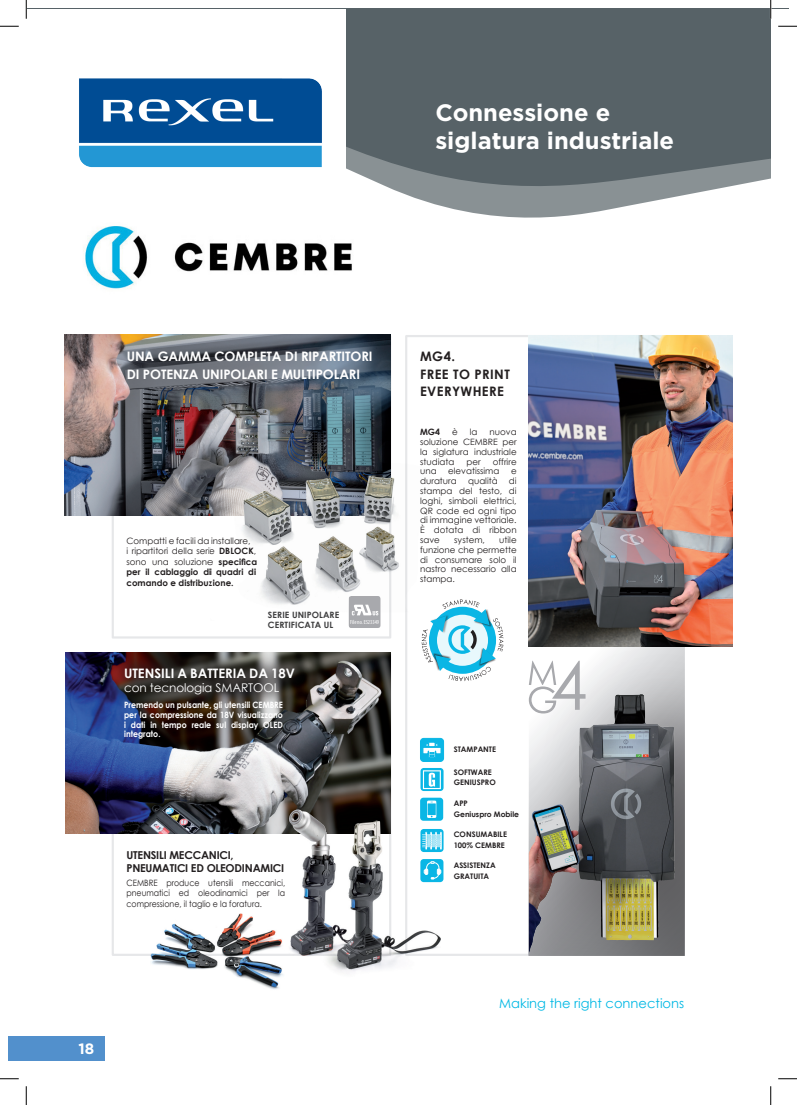
<style>
.page{position:relative;width:797px;height:1105px;background:#fff}
.page>*{position:absolute;margin:0;border:0;box-sizing:border-box;transform-origin:0 0}
.t1{font:700 23.75px "Gotham";color:#fff}
.t2{font:700 15px "Gotham";color:#fff}
.t3{font:700 13.12px/17.4px "Century Gothic";letter-spacing:-.01em;color:#fff}
.t4{font:13.12px "Century Gothic";color:#00b8e4}
.t5{font:700 13.12px/17.4px "Century Gothic";letter-spacing:.03em;color:#231f20}
.t6{font:12px "Century Gothic";letter-spacing:-.01em;color:#fff}
.t7{font:700 10.88px/13.1px "Century Gothic";letter-spacing:-.02em;color:#231f20}
.t8{font:8.75px/9.8px "Century Gothic";color:#231f20;text-align:justify}
.t9{font:700 8.75px/9.8px "Century Gothic";color:#fff;text-align:justify;scale:.9 1}
.t10{font:8.75px/10.5px "Century Gothic";color:#231f20;text-align:justify;scale:.9 1}
.t11{font:700 8.75px/9.8px "Century Gothic";letter-spacing:.01em;color:#3e3e3f}
.t12{font:700 8.75px "Century Gothic";color:#231f20}
.t13{font:700 7.62px/10.4px "Century Gothic";color:#231f20}
.t14{font:condensed 6px "Myriad Pro";letter-spacing:-.01em;color:#fff}
.s1{font-weight:700}
</style>
<div class="page">
<img style="left:83px;top:226px;width:269px;height:63px">
<svg style="left:431px;top:203px;width:211px;height:15px;fill:#899194"></svg>
<svg style="left:346px;top:9px;width:424px;height:194px;background:#626d71"></svg>
<img style="left:79px;top:78px;width:243px;height:90px">
<div style="left:529px;top:640px;width:155px;height:316px;background:#231f20;opacity:.56"></div>
<img style="left:569px;top:694px;width:72px;height:136px">
<img style="left:66px;top:652px;width:324px;height:182px">
<div style="left:109px;top:652px;width:201px;height:58px;background:#231f20;opacity:.88"></div>
<img style="left:268px;top:797px;width:103px;height:159px">
<img style="left:287px;top:809px;width:54px;height:146px">
<img style="left:320px;top:810px;width:102px;height:162px">
<img style="left:338px;top:822px;width:102px;height:146px">
<img style="left:150px;top:912px;width:134px;height:77px">
<svg style="left:529px;top:661px;width:56px;height:52px"></svg>
<svg style="left:420px;top:829px;width:23px;height:23px"></svg>
<svg style="left:422px;top:832px;width:20px;height:17px"></svg>
<div style="left:420px;top:859px;width:23px;height:23px;background:#0ab6e5;border-radius:3px"></div>
<div style="left:426px;top:862px;width:13px;height:17px;border:1px solid #fff;border-radius:5px"></div>
<svg style="left:424px;top:869px;width:17px;height:10px"></svg>
<svg style="left:420px;top:768px;width:23px;height:23px"></svg>
<svg style="left:423px;top:770px;width:18px;height:19px"></svg>
<div style="left:420px;top:738px;width:23px;height:23px;background:#0ab6e5;border-radius:3px"></div>
<div style="left:420px;top:738px;width:24px;height:24px;border:1px solid #0ab6e5;border-radius:3px"></div>
<svg style="left:422px;top:737px;width:20px;height:21px"></svg>
<div style="left:420px;top:798px;width:23px;height:23px;background:#0ab6e5;border-radius:3px"></div>
<svg style="left:427px;top:800px;width:9px;height:18px"></svg>
<svg style="left:421px;top:599px;width:82px;height:82px"></svg>
<img style="left:65px;top:335px;width:325px;height:181px">
<img style="left:210px;top:450px;width:233px;height:170px">
<img style="left:243px;top:476px;width:150px;height:69px">
<img style="left:529px;top:335px;width:203px;height:311px">
<svg style="left:348px;top:596px;width:32px;height:32px"></svg>
<div style="left:9px;top:1036px;width:96px;height:25px;background:#5290cc"></div>
<svg style="left:0;top:25px;width:19px;height:2px"></svg>
<svg style="left:0;top:1078px;width:19px;height:1px"></svg>
<svg style="left:778px;top:1078px;width:19px;height:1px"></svg>
<svg style="left:25px;top:0;width:2px;height:19px"></svg>
<svg style="left:25px;top:1086px;width:2px;height:19px"></svg>
<svg style="left:770px;top:0;width:27px;height:179px"></svg>
<svg style="left:770px;top:1086px;width:1px;height:19px"></svg>
<p class="t1" style="left:435px;top:98px;width:176px">Connessione e</p>
<p class="t1" style="left:435px;top:127px;width:240px">siglatura industriale</p>
<p class="t3" style="left:127px;top:347px;width:247px">UNA GAMMA COMPLETA DI RIPARTITORI<br>DI POTENZA UNIPOLARI E MULTIPOLARI</p>
<p class="t8" style="left:126px;top:535px;width:132px;line-height:10.5px;text-align:left">Compatti e facili da installare,<br>i ripartitori della serie <span class="s1">DBLOCK</span>, sono una soluzione <span class="s1">specifica per il cablaggio di quadri di comando e distribuzione.</span></p>
<p class="t11" style="left:268px;top:610px;width:73px">SERIE UNIPOLARE<br>CERTIFICATA UL</p>
<p class="t14" style="left:350px;top:618px;width:30px">File no. E523349</p>
<p class="t3" style="left:124px;top:664px;width:172px">UTENSILI A BATTERIA DA 18V</p>
<p class="t6" style="left:124px;top:679px;width:157px">con tecnologia SMARTOOL</p>
<p class="t9" style="left:124px;top:699px;width:178px">Premendo un pulsante, gli utensili CEMBRE per la compressione da 18V visualizzano i dati in tempo reale sul display OLED integrato.</p>
<p class="t7" style="left:126px;top:847px;width:159px">UTENSILI MECCANICI,<br>PNEUMATICI ED OLEODINAMICI</p>
<p class="t10" style="left:126px;top:877px;width:178px">CEMBRE produce utensili meccanici, pneumatici ed oleodinamici per la compressione, il taglio e la foratura.</p>
<p class="t2" style="left:79px;top:1040px;width:17px">18</p>
<p class="t5" style="left:420px;top:347px;width:91px">MG4.<br>FREE TO PRINT<br>EVERYWHERE</p>
<p class="t12" style="left:420px;top:425px;width:22px">MG4</p>
<p class="t8" style="left:452px;top:427px;width:7px">è</p>
<p class="t8" style="left:470px;top:427px;width:9px">la</p>
<p class="t8" style="left:420px;top:427px;width:98px;text-indent:69px">nuova soluzione CEMBRE per la siglatura industriale studiata</p>
<p class="t8" style="left:466px;top:456px;width:16px">per</p>
<p class="t8" style="left:493px;top:456px;width:25px">offrire</p>
<p class="t8" style="left:420px;top:466px;width:18px">una</p>
<p class="t8" style="left:448px;top:466px;width:53px">elevatissima</p>
<p class="t8" style="left:511px;top:466px;width:7px">e</p>
<p class="t8" style="left:420px;top:476px;width:38px">duratura</p>
<p class="t8" style="left:468px;top:476px;width:31px">qualità</p>
<p class="t8" style="left:420px;top:476px;width:98px;text-indent:89px">di stampa del testo, di loghi, simboli elettrici, QR code ed ogni tipo di immagine vettoriale.<br>È dotata di ribbon save</p>
<p class="t8" style="left:420px;top:535px;width:98px;text-indent:79px">utile funzione che permette di consumare solo il nastro necessario alla stampa.</p>
<p class="t8" style="left:454px;top:535px;width:32px">system,</p>
<p class="t13" style="left:453px;top:744px;width:44px">STAMPANTE</p>
<p class="t13" style="left:453px;top:767px;width:44px">SOFTWARE<br>GENIUSPRO</p>
<p class="t13" style="left:453px;top:798px;width:67px">APP<br>Geniuspro Mobile</p>
<p class="t13" style="left:453px;top:829px;width:55px">CONSUMABILE<br>100% CEMBRE</p>
<p class="t13" style="left:453px;top:860px;width:43px">ASSISTENZA<br>GRATUITA</p>
<p class="t4" style="left:499px;top:994px;width:186px">Making the right connections</p>
</div>
